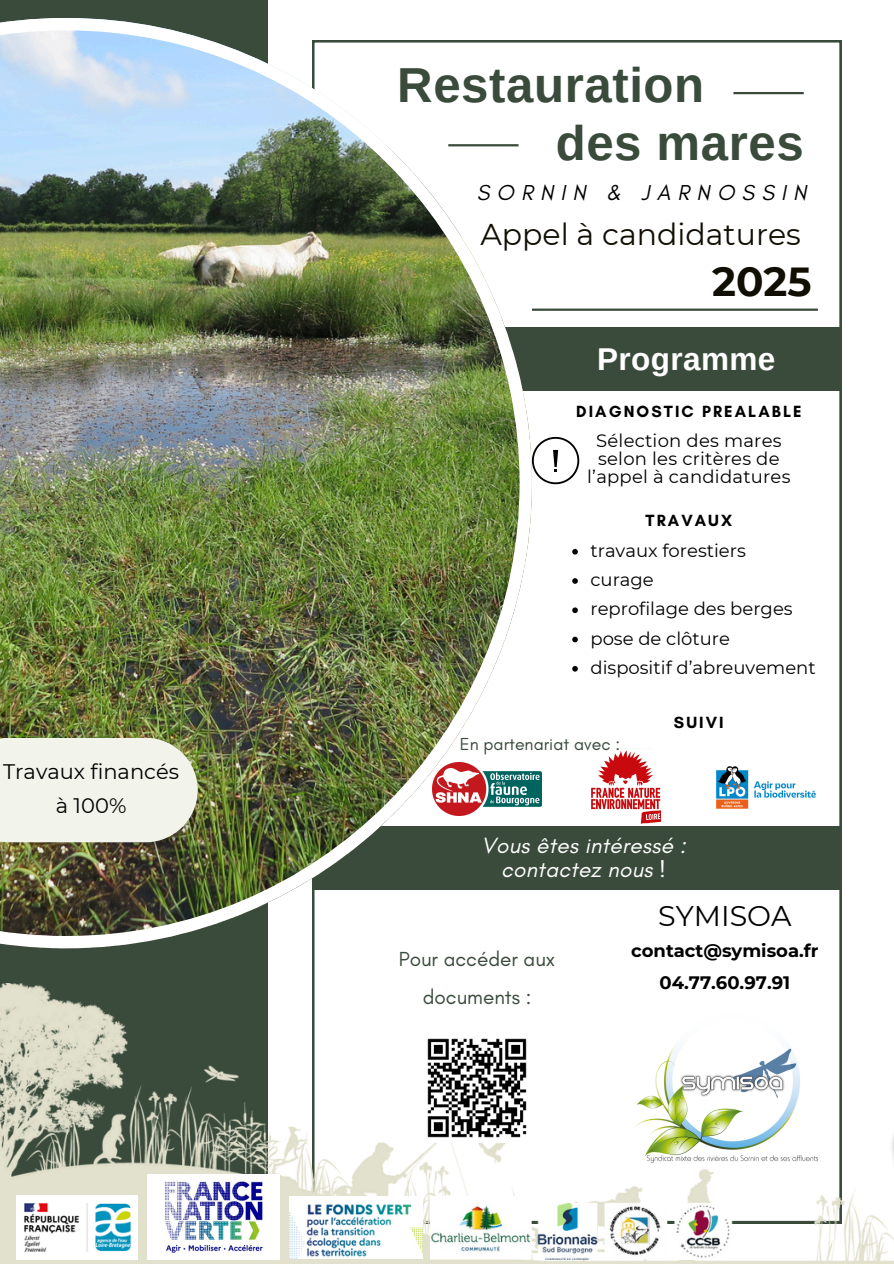
<style>
.page{position:relative;width:894px;height:1264px;background:#fff}
.page>*{position:absolute;margin:0;border:0;box-sizing:border-box;transform-origin:0 0}
.t1{font:700 49.2px "Arimo";letter-spacing:.01em;color:#3a4b3c}
.t2{font:700 40.5px "Montserrat";color:#110e04}
.t3{font:700 31.5px "Arimo";letter-spacing:.01em;color:#fff}
.t4{font:30px "Montserrat";color:#110e04}
.t5{font:28.5px "Montserrat";color:#000}
.t6{font:italic 22.5px/23.7px "Glacial Indifference";letter-spacing:.01em;color:#fff;text-align:center}
.t7{font:italic 22.05px "Glacial Indifference";letter-spacing:.325em;color:#000}
.t8{font:21px "Montserrat";color:#000}
.t9{font:20.7px/38.2px "Glacial Indifference";color:#3a4b3c;text-align:center}
.t10{font:18px/18px "Montserrat";color:#000;text-align:center}
.t11{font:700 18px "Montserrat";color:#000}
.t12{font:17.7px "Glacial Indifference";color:#3a4b3c}
.t13{font:700 16.5px "Glacial Indifference";letter-spacing:.125em;color:#000}
</style>
<div class="page">
<svg style="left:312px;top:40px;width:529px;height:943px"></svg>
<div style="left:487px;top:328px;width:352px;height:63px;background:#3a4b3c"></div>
<div style="left:0;top:0;width:268px;height:1263px;background:#3a4b3c"></div>
<div style="left:312px;top:826px;width:527px;height:63px;background:#3a4b3c"></div>
<img style="left:0;top:18px;width:531px;height:930px">
<hr style="left:532px;top:308px;width:285px;height:3px;background:#3a4b3c">
<hr style="left:733px;top:92px;width:70px;height:2px;background:#3a4b3c">
<hr style="left:448px;top:144px;width:70px;height:2px;background:#3a4b3c">
<img style="left:0;top:983px;width:893px;height:280px">
<img style="left:631px;top:1013px;width:186px;height:149px">
<div style="left:0;top:737px;width:197px;height:105px;background:#f2f4eb"></div>
<img style="left:430px;top:1195px;width:306px;height:63px">
<img style="left:17px;top:1195px;width:120px;height:64px">
<img style="left:289px;top:1196px;width:133px;height:62px">
<svg style="left:532px;top:437px;width:47px;height:47px"></svg>
<img style="left:433px;top:762px;width:108px;height:53px">
<img style="left:710px;top:760px;width:111px;height:54px">
<img style="left:590px;top:748px;width:70px;height:75px">
<img style="left:422px;top:1033px;width:109px;height:109px">
<svg style="left:572px;top:549px;width:5px;height:5px"></svg>
<svg style="left:572px;top:578px;width:5px;height:6px"></svg>
<svg style="left:572px;top:607px;width:5px;height:6px"></svg>
<svg style="left:572px;top:636px;width:5px;height:6px"></svg>
<svg style="left:572px;top:666px;width:5px;height:5px"></svg>
<img style="left:147px;top:1174px;width:133px;height:85px">
<p class="t8" style="left:3px;top:759px;width:177px">Travaux financés</p>
<p class="t8" style="left:56px;top:792px;width:72px">à 100%</p>
<p class="t1" style="left:397px;top:58px;width:308px">Restauration</p>
<p class="t1" style="left:555px;top:116px;width:249px">des mares</p>
<p class="t7" style="left:476px;top:179px;width:331px">SORNIN &amp; JARNOSSIN</p>
<p class="t4" style="left:480px;top:216px;width:322px">Appel à candidatures</p>
<p class="t2" style="left:712px;top:257px;width:101px">2025</p>
<p class="t3" style="left:597px;top:341px;width:180px">Programme</p>
<p class="t13" style="left:576px;top:401px;width:227px">DIAGNOSTIC PREALABLE</p>
<p class="t10" style="left:587px;top:432px;width:205px">Sélection des mares selon les critères de l’appel à candidatures</p>
<p class="t13" style="left:645px;top:510px;width:88px">TRAVAUX</p>
<h1 class="t10" style="left:590px;top:541px;width:157px">travaux forestiers</h1>
<h5 class="t10" style="left:590px;top:570px;width:65px">curage</h5>
<h2 class="t10" style="left:590px;top:600px;width:204px">reprofilage des berges</h2>
<p class="t10" style="left:590px;top:629px;width:141px">pose de clôture</p>
<h4 class="t10" style="left:590px;top:658px;width:227px">dispositif d’abreuvement</h4>
<p class="t12" style="left:459px;top:732px;width:162px">En partenariat avec :</p>
<p class="t13" style="left:673px;top:712px;width:51px">SUIVI</p>
<p class="t6" style="left:481px;top:833px;width:206px">Vous êtes intéressé : contactez nous !</p>
<h1 class="t9" style="left:398px;top:939px;width:158px">Pour accéder aux documents :</h1>
<p class="t5" style="left:658px;top:898px;width:135px">SYMISOA</p>
<p class="t11" style="left:631px;top:939px;width:189px">contact@symisoa.fr</p>
<p class="t11" style="left:659px;top:971px;width:132px">04.77.60.97.91</p>
</div>
